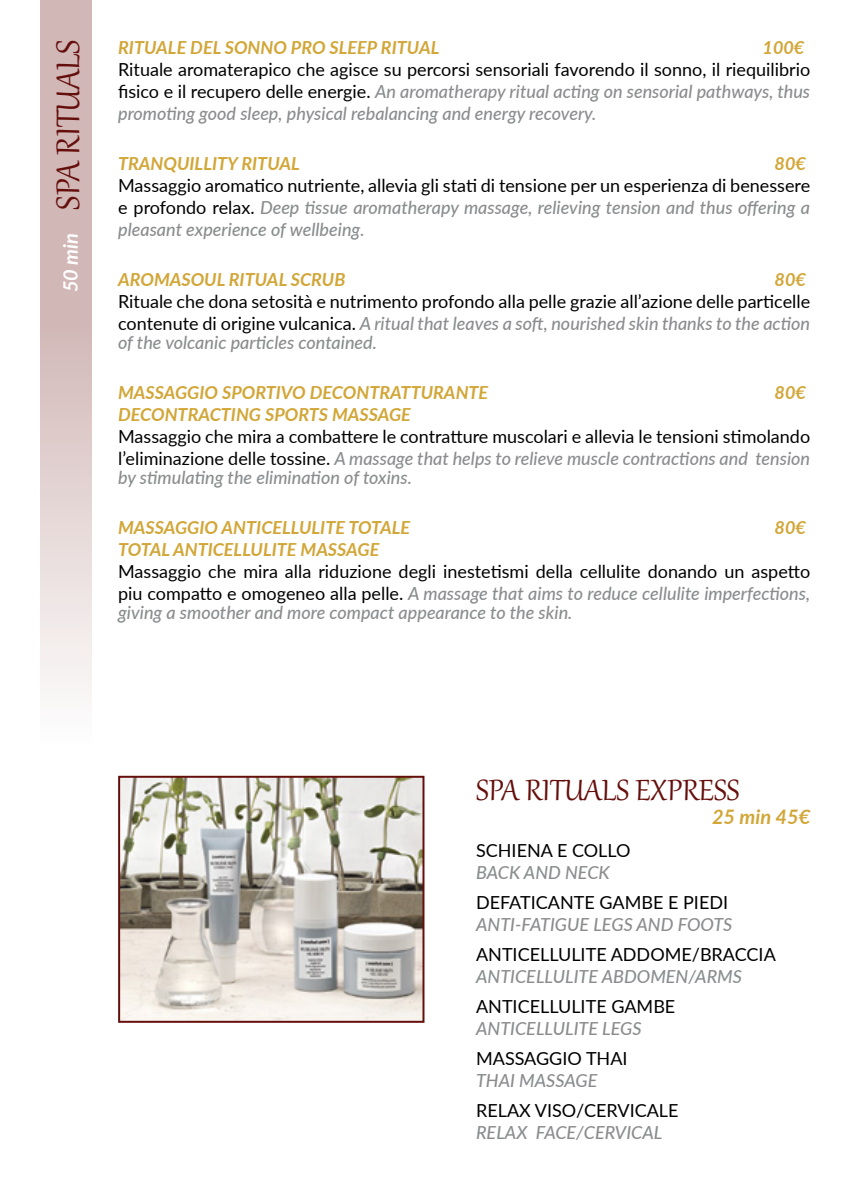
<style>
.page{position:relative;width:851px;height:1191px;background:#fff}
.page>*{position:absolute;margin:0;border:0;box-sizing:border-box;transform-origin:0 0}
.t1{font:40px "Gabriola";color:#650f0c}
.t2{font:36px "Gabriola";color:#650f0c}
.t3{font:italic 700 20px "Lato";color:#d2a637}
.t4{font:italic 700 20px "Lato";color:#fff}
.t5{font:18px/22px "Lato";color:#000}
.t6{font:italic 500 18px "Lato";color:#8a8c8e}
.t7{font:italic 700 18px "Lato";color:#d2a637}
.s1{font-weight:500;font-style:italic;color:#8a8c8e}
</style>
<div class="page">
<svg style="left:40px;top:0;width:51px;height:690px;background:#dbc7c6"></svg>
<img style="left:121px;top:778px;width:300px;height:241px">
<div style="left:118px;top:775px;width:306px;height:247px;border:2px solid #650f0c"></div>
<h1 class="t1" style="left:42px;top:209px;width:171px;rotate:-90deg">SPA RITUALS</h1>
<p class="t4" style="left:56px;top:292px;width:61px;rotate:-90deg">50 min</p>
<p class="t7" style="left:118px;top:34px;width:323px">RITUALE DEL SONNO PRO SLEEP RITUAL</p>
<p class="t7" style="left:762px;top:34px;width:43px">100€</p>
<p class="t5" style="left:118px;top:58px;width:693px;text-align:justify">Rituale aromaterapico che agisce su percorsi sensoriali favorendo il sonno, il riequilibrio fisico e il recupero delle energie. <span class="s1">An aromatherapy ritual acting on sensorial pathways, thus promoting good sleep, physical rebalancing and energy recovery.</span></p>
<p class="t7" style="left:118px;top:150px;width:183px">TRANQUILLITY RITUAL</p>
<p class="t7" style="left:774px;top:150px;width:33px">80€</p>
<p class="t5" style="left:118px;top:174px;width:693px;text-align:justify">Massaggio aromatico nutriente, allevia gli stati di tensione per un esperienza di benessere e profondo relax. <span class="s1">Deep tissue aromatherapy massage, relieving tension and thus offering a pleasant experience of wellbeing.</span></p>
<p class="t7" style="left:118px;top:266px;width:229px">AROMASOUL RITUAL SCRUB</p>
<p class="t7" style="left:774px;top:266px;width:33px">80€</p>
<p class="t5" style="left:118px;top:290px;width:693px">Rituale che dona setosità e nutrimento profondo alla pelle grazie all’azione delle particelle contenute di origine vulcanica. <span class="s1">A ritual that leaves a soft, nourished skin thanks to the action</span></p>
<p class="t6" style="left:118px;top:330px;width:260px">of the volcanic particles contained.</p>
<p class="t7" style="left:118px;top:379px;width:371px">MASSAGGIO SPORTIVO DECONTRATTURANTE</p>
<p class="t7" style="left:774px;top:379px;width:33px">80€</p>
<p class="t7" style="left:118px;top:401px;width:294px">DECONTRACTING SPORTS MASSAGE</p>
<p class="t5" style="left:118px;top:425px;width:693px">Massaggio che mira a combattere le contratture muscolari e allevia le tensioni stimolando l’eliminazione delle tossine. <span class="s1">A massage that helps to relieve muscle contractions and tension</span></p>
<p class="t6" style="left:118px;top:465px;width:295px">by stimulating the elimination of toxins.</p>
<p class="t7" style="left:118px;top:514px;width:293px">MASSAGGIO ANTICELLULITE TOTALE</p>
<p class="t7" style="left:774px;top:514px;width:33px">80€</p>
<p class="t7" style="left:118px;top:536px;width:263px">TOTAL ANTICELLULITE MASSAGE</p>
<p class="t5" style="left:118px;top:560px;width:693px">Massaggio che mira alla riduzione degli inestetismi della cellulite donando un aspetto piu compatto e omogeneo alla pelle. <span class="s1">A massage that aims to reduce cellulite imperfections,</span></p>
<p class="t6" style="left:118px;top:600px;width:456px">giving a smoother and more compact appearance to the skin.</p>
<h2 class="t2" style="left:476px;top:767px;width:265px">SPA RITUALS EXPRESS</h2>
<p class="t3" style="left:711px;top:802px;width:100px">25 min 45€</p>
<p class="t5" style="left:476px;top:839px;width:156px">SCHIENA E COLLO</p>
<p class="t6" style="left:476px;top:859px;width:135px">BACK AND NECK</p>
<p class="t5" style="left:476px;top:891px;width:253px">DEFATICANTE GAMBE E PIEDI</p>
<p class="t6" style="left:476px;top:911px;width:258px">ANTI-FATIGUE LEGS AND FOOTS</p>
<p class="t5" style="left:476px;top:943px;width:301px">ANTICELLULITE ADDOME/BRACCIA</p>
<p class="t6" style="left:476px;top:963px;width:267px">ANTICELLULITE ABDOMEN/ARMS</p>
<p class="t5" style="left:476px;top:995px;width:201px">ANTICELLULITE GAMBE</p>
<p class="t6" style="left:476px;top:1015px;width:167px">ANTICELLULITE LEGS</p>
<p class="t5" style="left:476px;top:1047px;width:153px">MASSAGGIO THAI</p>
<p class="t6" style="left:476px;top:1067px;width:123px">THAI MASSAGE</p>
<p class="t5" style="left:476px;top:1099px;width:204px">RELAX VISO/CERVICALE</p>
<p class="t6" style="left:476px;top:1119px;width:188px">RELAX FACE/CERVICAL</p>
</div>
